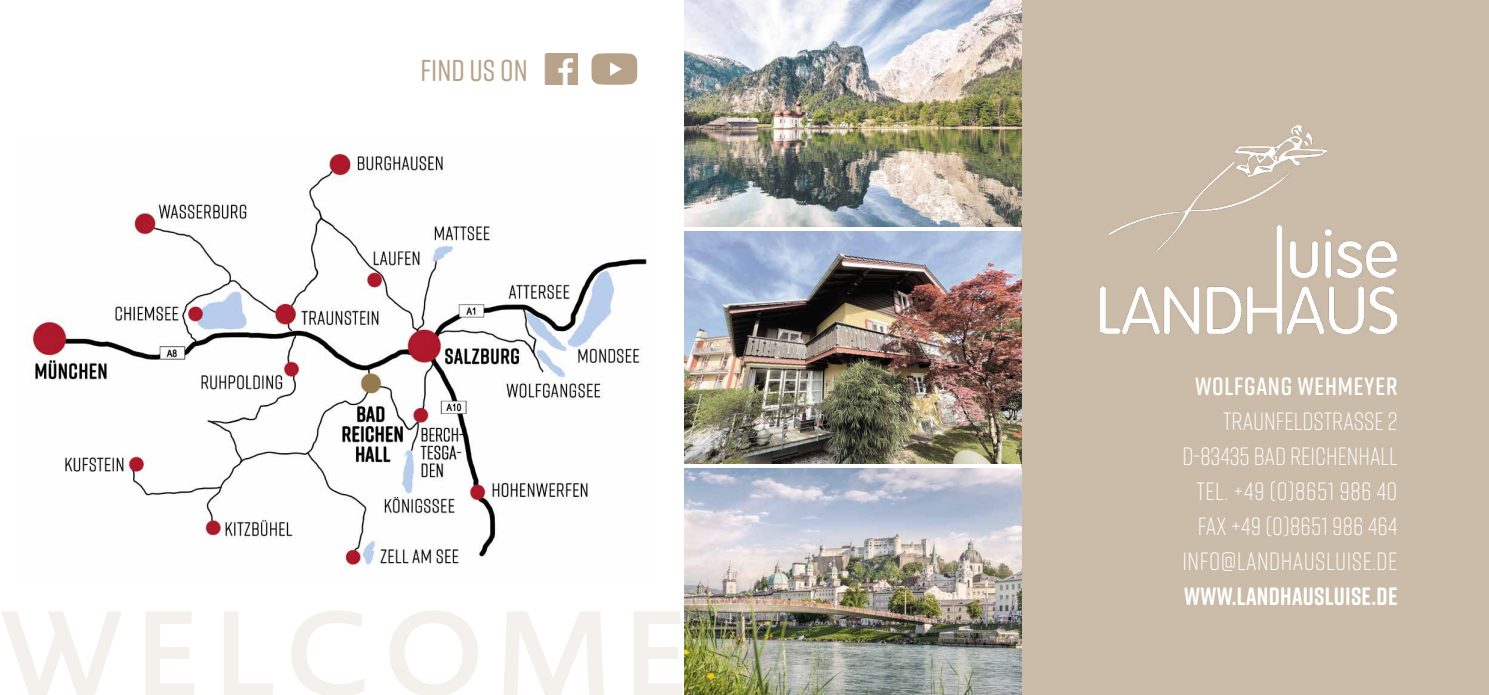
<style>
.page{position:relative;width:1489px;height:695px;background:#fff}
.page>*{position:absolute;margin:0;border:0;box-sizing:border-box;transform-origin:0 0}
.t1{font:500 30.25px "Rift Soft";color:#b7a289}
.t2{font:300 25px/35px "Rift Soft";letter-spacing:.005em;color:#fff;text-align:right}
.t3{font:700 25px "Rift Soft";letter-spacing:.01em;color:#fff}
.t4{font:600 25px "Rift Soft";letter-spacing:.03em;color:#fff}
</style>
<div class="page">
<div style="left:1020px;top:0;width:468px;height:694px;background:#cbbca9"></div>
<img style="left:1100px;top:228px;width:296px;height:105px">
<img style="left:684px;top:0;width:336px;height:227px">
<img style="left:684px;top:231px;width:336px;height:232px">
<img style="left:684px;top:468px;width:336px;height:226px">
<img style="left:27px;top:153px;width:620px;height:415px">
<img style="left:1108px;top:126px;width:217px;height:126px">
<img style="left:544px;top:53px;width:33px;height:32px">
<svg style="left:591px;top:53px;width:46px;height:32px"></svg>
<p class="t1" style="left:420px;top:49px;width:109px">FIND US ON</p>
<p class="t4" style="left:1195px;top:368px;width:204px">WOLFGANG WEHMEYER</p>
<p class="t2" style="left:1182px;top:402px;width:217px">TRAUNFELDSTRASSE 2<br>D-83435 BAD REICHENHALL<br>TEL. +49 (0)8651 986 40<br>FAX +49 (0)8651 986 464<br>INFO@LANDHAUSLUISE.DE</p>
<p class="t3" style="left:1184px;top:578px;width:215px">WWW.LANDHAUSLUISE.DE</p>
</div>
